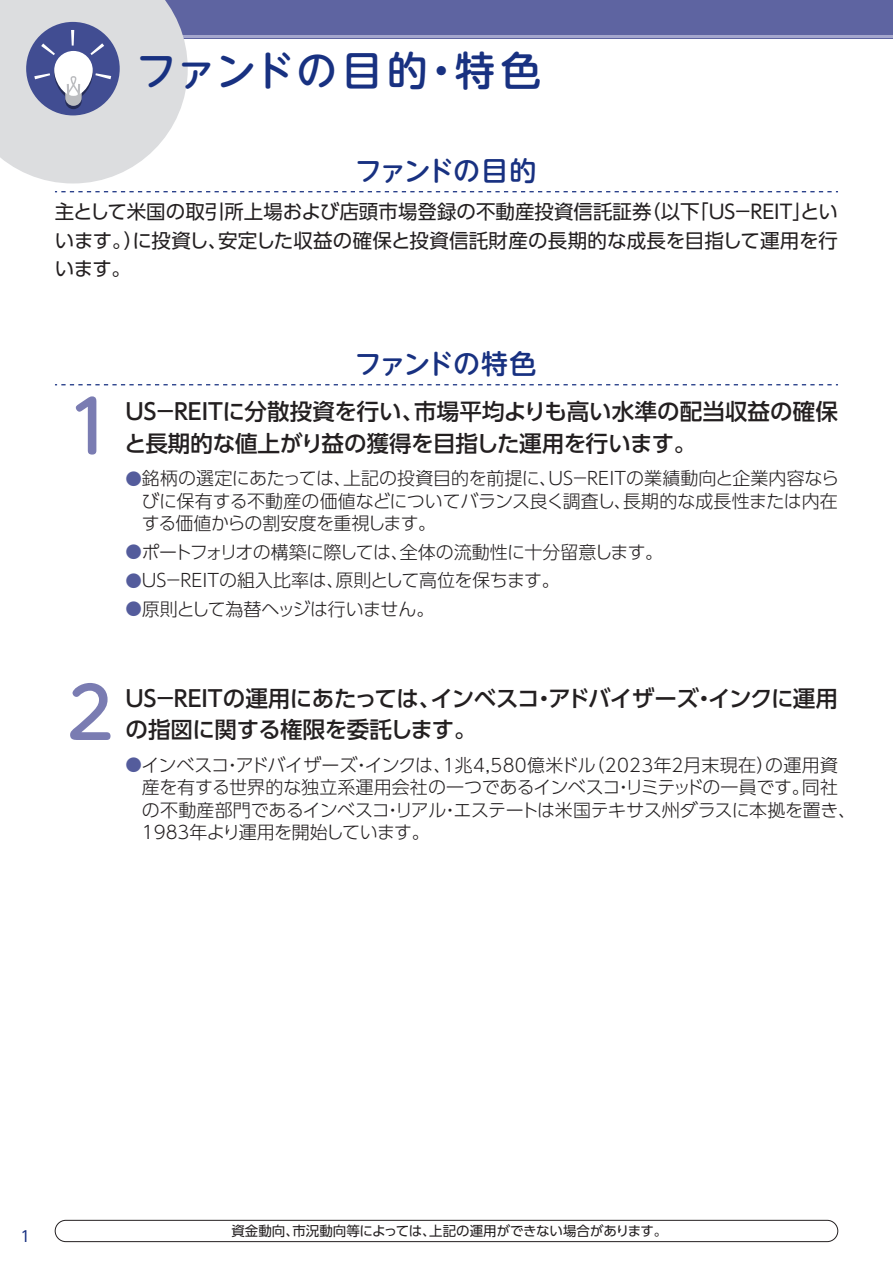
<style>
.page{position:relative;width:893px;height:1263px;background:#fff}
.page>*{position:absolute;margin:0;border:0;box-sizing:border-box;transform-origin:0 0}
.t1{font:500 70.5px "UD Shin M Go Pro";color:#7a7cb2}
.t2{font:500 40.5px "UD Shin M Go Pro";letter-spacing:.045em;color:#183181}
.t3{font:500 27px "UD Shin M Go Pro";letter-spacing:-.065em;color:#183181}
.t4{font:500 22.5px/31.5px "UD Shin Go Pro";letter-spacing:-.005em;color:#231f20}
.t5{font:500 22.5px/31.5px "UD Shin Go Pro";letter-spacing:-.025em;color:#231f20}
.t6{font:19.5px/28.5px "UD Shin Go Pro";letter-spacing:.005em;color:#231f20;text-align:justify}
.t7{font:300 18px/22.5px "UD Shin Go Pro";letter-spacing:-.02em;color:#231f20;text-align:justify}
.t8{font:300 18px "UD Shin Go Pro";color:#231f20}
.t9{font:15px "UD Shin Go Pro";color:#183181}
.t10{font:13.5px "UD Shin Go Pro";color:#231f20}
.s1{font-size:16.5px;color:#545c9c}
</style>
<div class="page">
<div style="left:0;top:0;width:893px;height:38px;background:#5e64a1"></div>
<hr style="left:0;top:35px;width:893px;height:3px;background:#a5a7cd">
<svg style="left:0;top:0;width:188px;height:183px;background:#c7cad6"></svg>
<svg style="left:55px;top:191px;width:783px;height:1px"></svg>
<svg style="left:55px;top:384px;width:783px;height:1px"></svg>
<div style="left:55px;top:1220px;width:783px;height:22px;border:1px solid #231f20;border-radius:11px"></div>
<h2 class="t2" style="left:136px;top:38px;width:406px">ファンドの目的・特色</h2>
<h3 class="t3" style="left:355px;top:149px;width:183px">ファンドの目的</h3>
<p class="t6" style="left:55px;top:197px;width:785px">主として米国の取引所上場および店頭市場登録の不動産投資信託証券（以下「US－REIT」といいます。）に投資し、安定した収益の確保と投資信託財産の長期的な成長を目指して運用を行います。</p>
<h3 class="t3" style="left:355px;top:342px;width:183px">ファンドの特色</h3>
<h1 class="t1" style="left:55px;top:369px;width:72px">１</h1>
<p class="t4" style="left:124px;top:395px;width:715px">US－REITに分散投資を行い、市場平均よりも高い水準の配当収益の確保と長期的な値上がり益の獲得を目指した運用を行います。</p>
<p class="t7" style="left:142px;top:466px;width:699px;text-indent:-16px"><span class="s1">●</span>銘柄の選定にあたっては、上記の投資目的を前提に、US－REITの業績動向と企業内容ならびに保有する不動産の価値などについてバランス良く調査し、長期的な成長性または内在する価値からの割安度を重視します。</p>
<p class="t7" style="left:125px;top:540px;width:539px"><span class="s1">●</span>ポートフォリオの構築に際しては、全体の流動性に十分留意します。</p>
<p class="t8" style="left:125px;top:566px;width:436px"><span class="s1">●</span>US－REITの組入比率は、原則として高位を保ちます。</p>
<p class="t7" style="left:125px;top:597px;width:311px"><span class="s1">●</span>原則として為替ヘッジは行いません。</p>
<h1 class="t1" style="left:55px;top:656px;width:72px">２</h1>
<p class="t5" style="left:125px;top:682px;width:714px">US－REITの運用にあたっては、インベスコ・アドバイザーズ・インクに運用の指図に関する権限を委託します。</p>
<p class="t7" style="left:142px;top:753px;width:716px;text-align:left;text-indent:-16px"><span class="s1">●</span>インベスコ・アドバイザーズ・インクは、1兆4,580億米ドル（2023年２月末現在）の運用資産を有する世界的な独立系運用会社の一つであるインベスコ・リミテッドの一員です。同社の不動産部門であるインベスコ・リアル・エステートは米国テキサス州ダラスに本拠を置き、1983年より運用を開始しています。</p>
<p class="t9" style="left:21px;top:1224px;width:11px">1</p>
<p class="t10" style="left:231px;top:1220px;width:437px">資金動向、市況動向等によっては、上記の運用ができない場合があります。</p>
</div>
